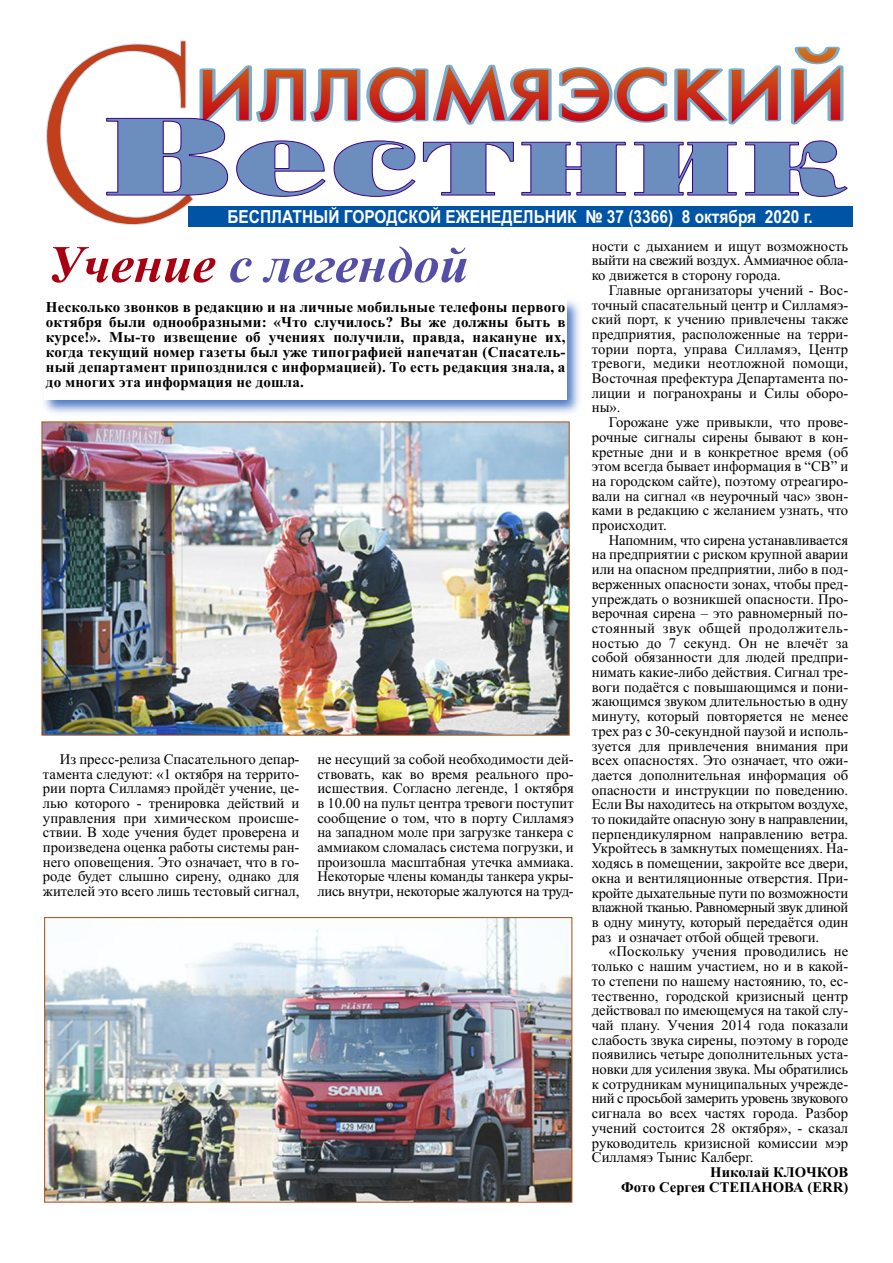
<style>
.page{position:relative;width:893px;height:1263px;background:#fff}
.page>*{position:absolute;margin:0;border:0;box-sizing:border-box;transform-origin:0 0}
.t1{font:italic 700 52.5px "Times New Roman";color:#544ea6}
.t2{font:700 18px "Arial";color:#fff;scale:.86 1}
.t3{font:700 15px/15px "Times New Roman";letter-spacing:.01em;color:#000;text-align:justify}
.t4{font:14.7px/14.7px "Times New Roman";letter-spacing:-.005em;color:#000;text-align:justify}
.t5{font:700 14.7px/14.7px "Times New Roman";color:#000;text-align:right}
.s1{color:#a80012}
</style>
<div class="page">
<svg style="left:46px;top:40px;width:148px;height:185px"></svg>
<svg style="left:199px;top:46px;width:645px;height:72px"></svg>
<svg style="left:203px;top:48px;width:637px;height:70px"></svg>
<svg style="left:106px;top:118px;width:742px;height:79px"></svg>
<div style="left:188px;top:206px;width:664px;height:21px;background:#0054a6"></div>
<img style="left:43px;top:300px;width:537px;height:114px">
<div style="left:44px;top:300px;width:523px;height:100px;background:#fff"></div>
<img style="left:43px;top:423px;width:525px;height:311px">
<img style="left:46px;top:919px;width:524px;height:282px">
<div style="left:44px;top:917px;width:528px;height:286px;border:1px solid #ac551c"></div>
<p class="t2" style="left:228px;top:206px;width:682px">БЕСПЛАТНЫЙ ГОРОДСКОЙ ЕЖЕНЕДЕЛЬНИК № 37 (3366) 8 октября 2020 г.</p>
<h1 class="t1" style="left:47px;top:233px;width:424px"><span class="s1">Учение</span> с легендой</h1>
<p class="t3" style="left:46px;top:299px;width:521px">Несколько звонков в редакцию и на личные мобильные телефоны первого октября были однообразными: «Что случилось? Вы же должны быть в курсе!». Мы-то извещение об учениях получили, правда, накануне их, когда текущий номер газеты был уже типографией напечатан (Спасатель&shy;ный департамент припозднился с информацией). То есть редакция знала, а до многих эта информация не дошла.</p>
<p class="t4" style="left:43px;top:751px;width:258px;text-indent:17px">Из пресс-релиза Спасательного депар&shy;тамента следуют: «1 октября на террито&shy;рии порта Силламяэ пройдёт учение, це&shy;лью которого - тренировка действий и управления при химическом происше&shy;ствии. В ходе учения будет проверена и произведена оценка работы системы ран&shy;него оповещения. Это означает, что в го&shy;роде будет слышно сирену, однако для жителей это всего лишь тестовый сигнал,</p>
<p class="t4" style="left:317px;top:751px;width:258px">не несущий за собой необходимости дей&shy;ствовать, как во время реального про&shy;исшествия. Согласно легенде, 1 октября в 10.00 на пульт центра тревоги поступит сообщение о том, что в порту Силламяэ на западном моле при загрузке танкера с аммиаком сломалась система погрузки, и произошла масштабная утечка аммиака.<br>Некоторые члены команды танкера укры&shy;лись внутри, некоторые жалуются на труд-</p>
<p class="t4" style="left:592px;top:238px;width:258px">ности с дыханием и ищут возможность выйти на свежий воздух. Аммиачное обла&shy;ко движется в сторону города.</p>
<p class="t4" style="left:592px;top:282px;width:258px;text-indent:17px">Главные организаторы учений - Вос&shy;точный спасательный центр и Силламяэ&shy;ский порт, к учению привлечены также предприятия, расположенные на терри&shy;тории порта, управа Силламяэ, Центр тревоги, медики неотложной помощи, Восточная префектура Департамента по&shy;лиции и погранохраны и Силы оборо&shy;ны».</p>
<p class="t4" style="left:592px;top:415px;width:258px;text-indent:17px">Горожане уже привыкли, что прове&shy;рочные сигналы сирены бывают в кон&shy;кретные дни и в конкретное время (об этом всегда бывает информация в “СВ” и на городском сайте), поэтому отреагиро&shy;вали на сигнал «в неурочный час» звон&shy;ками в редакцию с желанием узнать, что происходит.</p>
<p class="t4" style="left:592px;top:532px;width:258px;text-indent:17px">Напомним, что сирена устанавливается на предприятии с риском крупной аварии или на опасном предприятии, либо в под&shy;верженных опасности зонах, чтобы пред&shy;упреждать о возникшей опасности. Про&shy;верочная сирена – это равномерный по&shy;стоянный звук общей продолжитель&shy;ностью до 7 секунд. Он не влечёт за собой обязанности для людей предпри&shy;нимать какие-либо действия. Сигнал тре&shy;воги подаётся с повышающимся и пони&shy;жающимся звуком длительностью в одну минуту, который повторяется не менее трех раз с 30-секундной паузой и исполь&shy;зуется для привлечения внимания при всех опасностях. Это означает, что ожи&shy;дается дополнительная информация об опасности и инструкции по поведению.<br>Если Вы находитесь на открытом воздухе, то покидайте опасную зону в направлении, перпендикулярном направлению ветра.<br>Укройтесь в замкнутых помещениях. На&shy;ходясь в помещении, закройте все двери, окна и вентиляционные отверстия. При&shy;кройте дыхательные пути по возможности влажной тканью. Равномерный звук длиной в одну минуту, который передаётся один раз и означает отбой общей тревоги.</p>
<p class="t4" style="left:592px;top:944px;width:258px;text-indent:17px">«Поскольку учения проводились не только с нашим участием, но и в какой&shy;то степени по нашему настоянию, то, ес&shy;тественно, городской кризисный центр действовал по имеющемуся на такой слу&shy;чай плану. Учения 2014 года показали слабость звука сирены, поэтому в городе появились четыре дополнительных уста&shy;новки для усиления звука. Мы обратились к сотрудникам муниципальных учрежде&shy;ний с просьбой замерить уровень звукового сигнала во всех частях города. Разбор учений состоится 28 октября», - сказал руководитель кризисной комиссии мэр Силламяэ Тынис Калберг.</p>
<p class="t5" style="left:621px;top:1164px;width:229px">Николай КЛОЧКОВ<br>Фото Сергея СТЕПАНОВА (ERR)</p>
</div>
